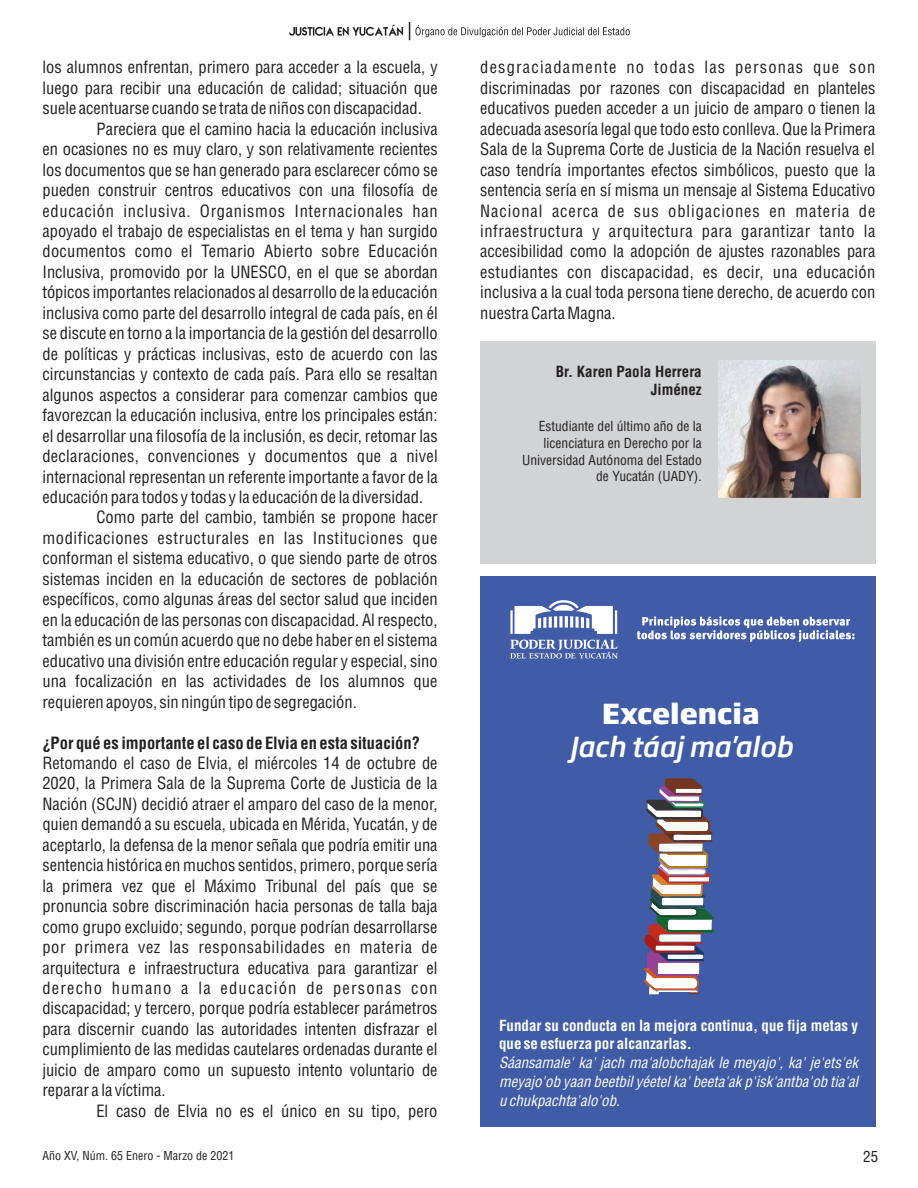
<style>
.page{position:relative;width:918px;height:1188px;background:#fff}
.page>*{position:absolute;margin:0;border:0;box-sizing:border-box;transform-origin:0 0}
.t1{font:italic 500 27.3px "Soho Gothic Pro";color:#fff}
.t2{font:800 27.3px "Soho Gothic Pro";color:#fff}
.t3{font:condensed 16.5px/20.4px "Helvetica LT Std";color:#231f20;text-align:justify}
.t4{font:condensed 16.5px "Helvetica LT Std";letter-spacing:.035em;color:#231f20}
.t5{font:700 condensed 16.5px "Helvetica LT Std";color:#231f20}
.t6{font:condensed 16.5px "Helvetica LT Std";letter-spacing:.04em;color:#231f20}
.t7{font:condensed 16.5px "Helvetica LT Std";letter-spacing:.02em;color:#231f20}
.t8{font:italic condensed 15px/19.2px "Helvetica LT Std";color:#fff;text-align:justify}
.t9{font:700 condensed 15px/18.6px "Helvetica LT Std";color:#fff}
.t10{font:700 condensed 15px/18.6px "Helvetica LT Std";color:#231f20;text-align:right}
.t11{font:condensed 15px "Helvetica LT Std";color:#231f20}
.t12{font:condensed 13.5px/16.8px "Helvetica LT Std";color:#231f20;text-align:right}
.t13{font:condensed 12px "Helvetica LT Std";color:#231f20}
</style>
<div class="page">
<div style="left:480px;top:342px;width:395px;height:222px;background:#d1d3d4"></div>
<svg style="left:289px;top:25px;width:114px;height:11px"></svg>
<svg style="left:409px;top:22px;width:221px;height:18px"></svg>
<div style="left:480px;top:577px;width:395px;height:550px;background:#405ca6"></div>
<svg style="left:644px;top:778px;width:70px;height:216px"></svg>
<svg style="left:637px;top:616px;width:218px;height:26px"></svg>
<svg style="left:510px;top:600px;width:108px;height:59px"></svg>
<img style="left:719px;top:360px;width:141px;height:138px">
<p class="t3" style="left:43px;top:60px;width:397px">los alumnos enfrentan, primero para acceder a la escuela, y</p>
<p class="t3" style="left:43px;top:80px;width:397px">luego para recibir una educación de calidad; situación que</p>
<p class="t3" style="left:43px;top:100px;width:381px">suele acentuarse cuando se trata de niños con discapacidad.</p>
<p class="t3" style="left:97px;top:121px;width:343px">Pareciera que el camino hacia la educación inclusiva</p>
<p class="t3" style="left:43px;top:141px;width:397px">en ocasiones no es muy claro, y son relativamente recientes</p>
<p class="t3" style="left:43px;top:162px;width:397px">los documentos que se han generado para esclarecer cómo se</p>
<p class="t3" style="left:43px;top:182px;width:397px">pueden construir centros educativos con una filosofía de</p>
<p class="t6" style="left:43px;top:205px;width:397px">educación inclusiva. Organismos Internacionales han</p>
<p class="t3" style="left:42px;top:223px;width:397px">apoyado el trabajo de especialistas en el tema y han surgido</p>
<p class="t7" style="left:42px;top:246px;width:397px">documentos como el Temario Abierto sobre Educación</p>
<p class="t3" style="left:42px;top:264px;width:397px">Inclusiva, promovido por la UNESCO, en el que se abordan</p>
<p class="t3" style="left:42px;top:285px;width:397px">tópicos importantes relacionados al desarrollo de la educación</p>
<p class="t3" style="left:42px;top:305px;width:397px">inclusiva como parte del desarrollo integral de cada país, en él</p>
<p class="t3" style="left:42px;top:325px;width:397px">se discute en torno a la importancia de la gestión del desarrollo</p>
<p class="t3" style="left:42px;top:346px;width:397px">de políticas y prácticas inclusivas, esto de acuerdo con las</p>
<p class="t3" style="left:42px;top:366px;width:397px">circunstancias y contexto de cada país. Para ello se resaltan</p>
<p class="t3" style="left:42px;top:387px;width:397px">algunos aspectos a considerar para comenzar cambios que</p>
<p class="t3" style="left:42px;top:407px;width:397px">favorezcan la educación inclusiva, entre los principales están:</p>
<p class="t3" style="left:42px;top:428px;width:397px">el desarrollar una filosofía de la inclusión, es decir, retomar las</p>
<p class="t3" style="left:42px;top:448px;width:397px">declaraciones, convenciones y documentos que a nivel</p>
<p class="t3" style="left:42px;top:469px;width:397px">internacional representan un referente importante a favor de la</p>
<p class="t3" style="left:42px;top:489px;width:382px">educación para todos y todas y la educación de la diversidad.</p>
<p class="t3" style="left:96px;top:510px;width:343px">Como parte del cambio, también se propone hacer</p>
<p class="t4" style="left:42px;top:532px;width:397px">modificaciones estructurales en las Instituciones que</p>
<p class="t3" style="left:42px;top:551px;width:397px">conforman el sistema educativo, o que siendo parte de otros</p>
<p class="t3" style="left:42px;top:571px;width:397px">sistemas inciden en la educación de sectores de población</p>
<p class="t3" style="left:42px;top:591px;width:397px">específicos, como algunas áreas del sector salud que inciden</p>
<p class="t3" style="left:42px;top:612px;width:397px">en la educación de las personas con discapacidad. Al respecto,</p>
<p class="t3" style="left:42px;top:632px;width:397px">también es un común acuerdo que no debe haber en el sistema</p>
<p class="t3" style="left:42px;top:653px;width:397px">educativo una división entre educación regular y especial, sino</p>
<p class="t3" style="left:42px;top:673px;width:397px">una focalización en las actividades de los alumnos que</p>
<p class="t3" style="left:42px;top:694px;width:316px">requieren apoyos, sin ningún tipo de segregación.</p>
<p class="t5" style="left:42px;top:737px;width:379px">¿Por qué es importante el caso de Elvia en esta situación?</p>
<p class="t3" style="left:42px;top:755px;width:397px">Retomando el caso de Elvia, el miércoles 14 de octubre de 2020, la Primera Sala de la Suprema Corte de Justicia de la Nación (SCJN) decidió atraer el amparo del caso de la menor, quien demandó a su escuela, ubicada en Mérida, Yucatán, y de aceptarlo, la defensa de la menor señala que podría emitir una sentencia histórica en muchos sentidos, primero, porque sería la primera vez que el Máximo Tribunal del país que se pronuncia sobre discriminación hacia personas de talla baja como grupo excluido; segundo, porque podrían desarrollarse por primera vez las responsabilidades en materia de arquitectura e infraestructura educativa para garantizar el derecho humano a la educación de personas con discapacidad; y tercero, porque podría establecer parámetros para discernir cuando las autoridades intenten disfrazar el cumplimiento de las medidas cautelares ordenadas durante el juicio de amparo como un supuesto intento voluntario de reparar a la víctima.</p>
<p class="t3" style="left:96px;top:1103px;width:343px">El caso de Elvia no es el único en su tipo, pero</p>
<p class="t3" style="left:480px;top:60px;width:397px">desgraciadamente no todas las personas que son discriminadas por razones con discapacidad en planteles educativos pueden acceder a un juicio de amparo o tienen la adecuada asesoría legal que todo esto conlleva. Que la Primera Sala de la Suprema Corte de Justicia de la Nación resuelva el caso tendría importantes efectos simbólicos, puesto que la sentencia sería en sí misma un mensaje al Sistema Educativo Nacional acerca de sus obligaciones en materia de infraestructura y arquitectura para garantizar tanto la accesibilidad como la adopción de ajustes razonables para estudiantes con discapacidad, es decir, una educación inclusiva a la cual toda persona tiene derecho, de acuerdo con nuestra Carta Magna.</p>
<p class="t10" style="left:556px;top:364px;width:147px">Br. Karen Paola Herrera<br>Jiménez</p>
<p class="t12" style="left:522px;top:420px;width:181px">Estudiante del último año de la licenciatura en Derecho por la<br>Universidad Autónoma del Estado de Yucatán (UADY).</p>
<h1 class="t2" style="left:602px;top:702px;width:159px">Excelencia</h1>
<h1 class="t1" style="left:569px;top:735px;width:225px">Jach táaj ma'alob</h1>
<p class="t9" style="left:499px;top:1018px;width:361px">Fundar su conducta en la mejora continua, que fija metas y que se esfuerza por alcanzarlas.</p>
<p class="t8" style="left:499px;top:1055px;width:361px">Sáansamale' ka' jach ma'alobchajak le meyajo', ka' je'ets'ek meyajo'ob yaan beetbil yéetel ka' beeta'ak p'isk'antba'ob tia'al u chukpachta'alo'ob.</p>
<p class="t13" style="left:43px;top:1151px;width:193px">Año XV, Núm. 65 Enero - Marzo de 2021</p>
<p class="t11" style="left:863px;top:1151px;width:16px">25</p>
</div>
